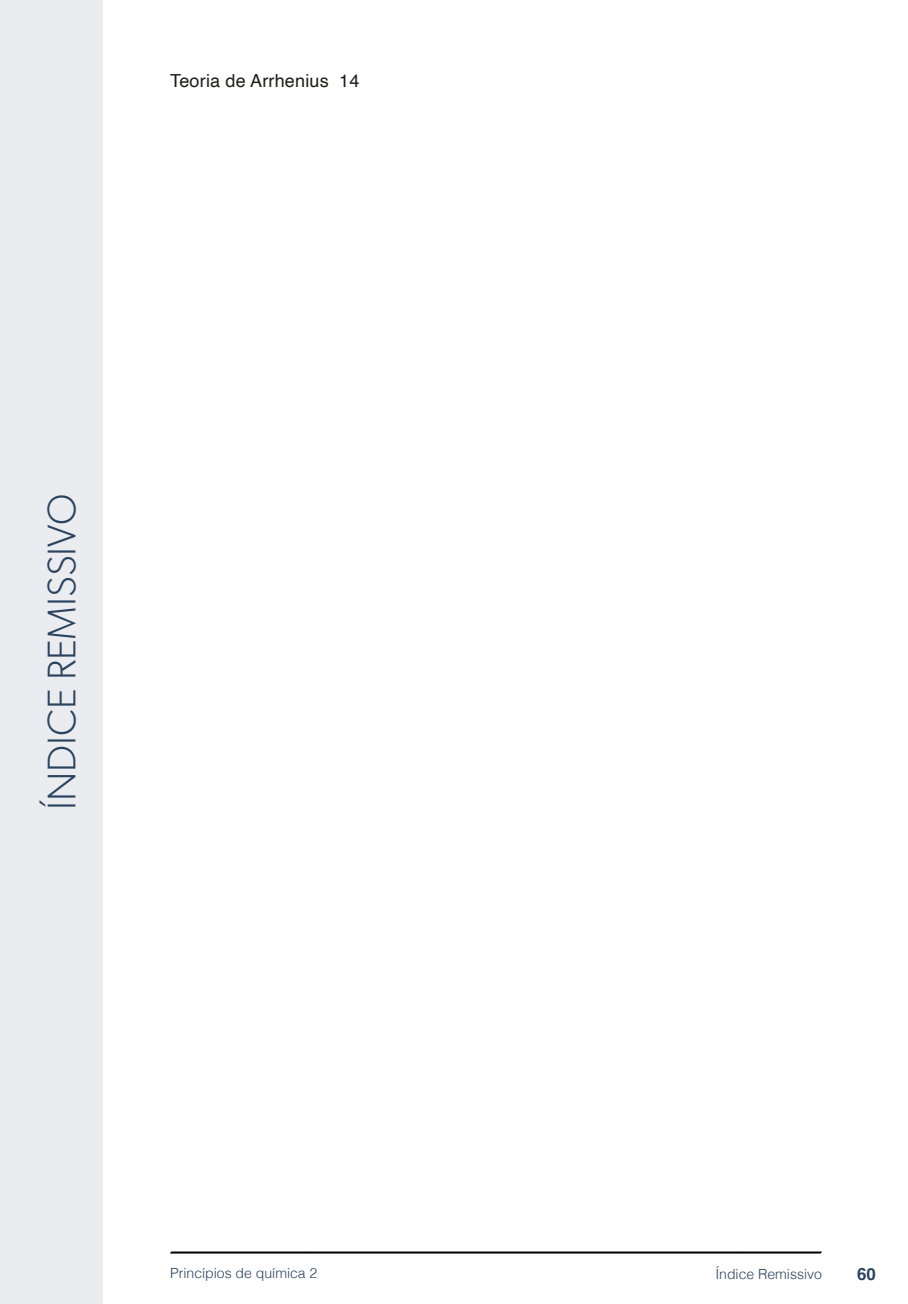
<style>
.page{position:relative;width:908px;height:1304px;background:#fff}
.page>*{position:absolute;margin:0;border:0;box-sizing:border-box;transform-origin:0 0}
.t1{font:300 40px "Gibson";color:#2a435e}
.t2{font:18px "Helvetica";letter-spacing:.01em;color:#1d1d1b}
.t3{font:700 16.8px "Helvetica";color:#2a435e}
.t4{font:300 14px "Helvetica";color:#2a435e}
</style>
<div class="page">
<svg style="left:170px;top:1251px;width:651px;height:3px;background:#515151"></svg>
<div style="left:0;top:0;width:103px;height:1304px;background:#eaecef"></div>
<p class="t2" style="left:170px;top:67px;width:191px">Teoria de Arrhenius 14</p>
<h1 class="t1" style="left:37px;top:810px;width:317px;rotate:-90deg">ÍNDICE REMISSIVO</h1>
<p class="t4" style="left:170px;top:1261px;width:149px">Princípios de química 2</p>
<p class="t4" style="left:715px;top:1262px;width:108px">Índice Remissivo</p>
<p class="t3" style="left:856px;top:1264px;width:20px">60</p>
</div>
